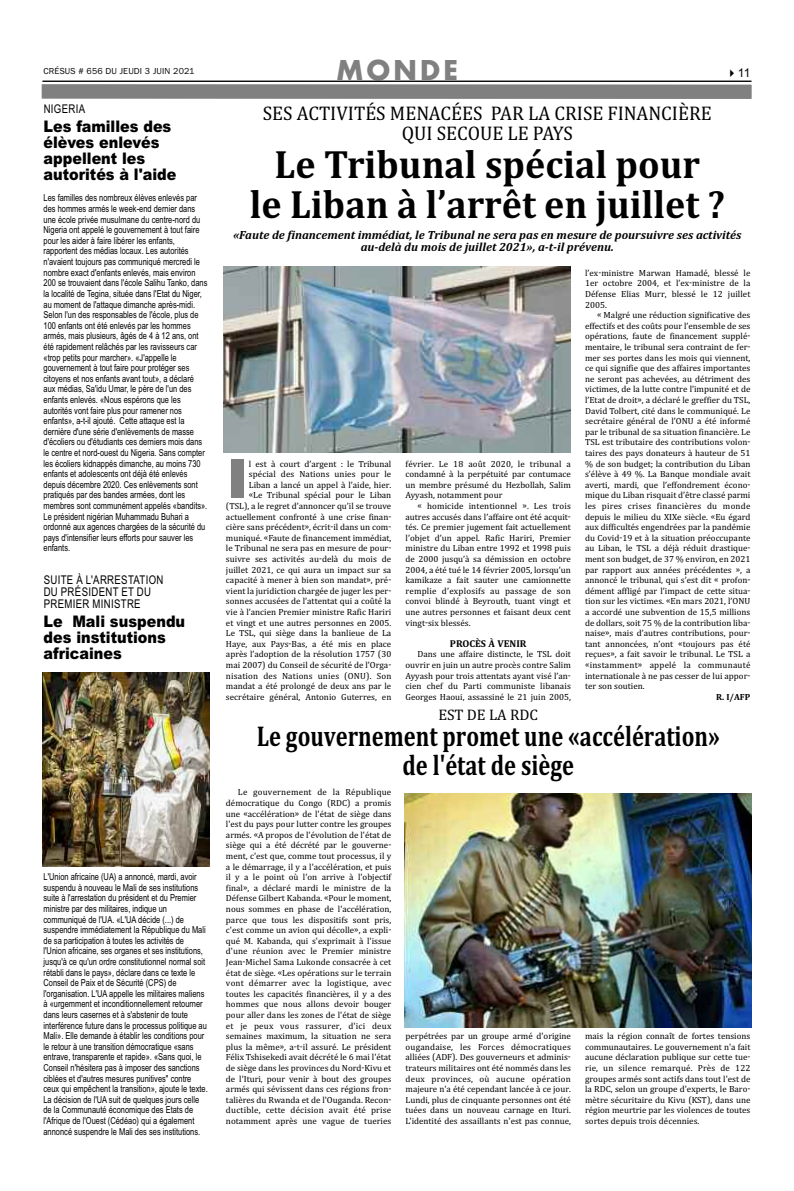
<style>
.page{position:relative;width:794px;height:1191px;background:#fff}
.page>*{position:absolute;margin:0;border:0;box-sizing:border-box;transform-origin:0 0}
.t1{font:900 54.2px "Arial";color:#808080}
.t2{font:700 40px/40px "Cambria";color:#000;text-align:center;scale:.95 1}
.t3{font:700 30px "Aharoni";letter-spacing:.085em;color:#808080}
.t4{font:700 29px/29px "Cambria";color:#000;text-align:center;scale:.78 1}
.t5{font:20px/20px "Cambria";color:#000;text-align:center;scale:.95 1}
.t6{font:900 16px/16px "Arial";color:#000;scale:.9 1}
.t7{font:15.5px "Cambria";color:#000}
.t8{font:italic 700 12px/12px "Cambria";color:#000;text-align:center}
.t9{font:12px/12px "Arial";letter-spacing:.035em;color:#000;scale:.8 1}
.t10{font:12px "Arial";letter-spacing:.035em;color:#000}
.t11{font:700 10px "Cambria";color:#000}
.t12{font:9.6px/10.6px "Arial Narrow";color:#000;scale:.95 1}
.t13{font:9px/10.6px "Cambria";color:#000;text-align:justify}
.t14{font:9px "Franklin Gothic";letter-spacing:.02em;color:#000}
.t15{font:700 9px "Cambria";color:#000}
</style>
<div class="page">
<svg style="left:41px;top:80px;width:711px;height:19px;background:#8c8c8c"></svg>
<img style="left:404px;top:793px;width:347px;height:234px">
<img style="left:223px;top:267px;width:347px;height:185px">
<img style="left:43px;top:673px;width:166px;height:193px">
<p class="t14" style="left:44px;top:65px;width:153px">CRÉSUS # 656 DU JEUDI 3 JUIN 2021</p>
<h3 class="t9" style="left:44px;top:103px;width:53px">NIGERIA</h3>
<h3 class="t6" style="left:44px;top:118px;width:149px">Les familles des élèves enlevés appellent les autorités à l'aide</h3>
<p class="t12" style="left:44px;top:193px;width:174px">Les familles des nombreux élèves enlevés par des hommes armés le week-end dernier dans une école privée musulmane du centre-nord du Nigeria ont appelé le gouvernement à tout faire pour les aider à faire libérer les enfants, rapportent des médias locaux. Les autorités n'avaient toujours pas communiqué mercredi le nombre exact d'enfants enlevés, mais environ 200 se trouvaient dans l'école Salihu Tanko, dans la localité de Tegina, située dans l'Etat du Niger, au moment de l'attaque dimanche après-midi.<br>Selon l'un des responsables de l'école, plus de 100 enfants ont été enlevés par les hommes armés, mais plusieurs, âgés de 4 à 12 ans, ont été rapidement relâchés par les ravisseurs car «trop petits pour marcher». «J'appelle le gouvernement à tout faire pour protéger ses citoyens et nos enfants avant tout», a déclaré aux médias, Sa'idu Umar, le père de l'un des enfants enlevés. «Nous espérons que les autorités vont faire plus pour ramener nos enfants», a-t-il ajouté. Cette attaque est la dernière d'une série d'enlèvements de masse d'écoliers ou d'étudiants ces derniers mois dans le centre et nord-ouest du Nigeria. Sans compter les écoliers kidnappés dimanche, au moins 730 enfants et adolescents ont déjà été enlevés depuis décembre 2020. Ces enlèvements sont pratiqués par des bandes armées, dont les membres sont communément appelés «bandits».<br>Le président nigérian Muhammadu Buhari a ordonné aux agences chargées de la sécurité du pays d'intensifier leurs efforts pour sauver les enfants.</p>
<h3 class="t9" style="left:44px;top:574px;width:151px">SUITE À L'ARRESTATION<br>DU PRÉSIDENT ET DU<br>PREMIER MINISTRE</h3>
<h3 class="t6" style="left:44px;top:613px;width:159px">Le Mali suspendu des institutions africaines</h3>
<p class="t12" style="left:43px;top:871px;width:174px">L'Union africaine (UA) a annoncé, mardi, avoir suspendu à nouveau le Mali de ses institutions suite à l'arrestation du président et du Premier ministre par des militaires, indique un communiqué de l'UA. «L'UA décide (...) de suspendre immédiatement la République du Mali de sa participation à toutes les activités de l'Union africaine, ses organes et ses institutions, jusqu'à ce qu'un ordre constitutionnel normal soit rétabli dans le pays», déclare dans ce texte le Conseil de Paix et de Sécurité (CPS) de l'organisation. L'UA appelle les militaires maliens à «urgemment et inconditionnellement retourner dans leurs casernes et à s'abstenir de toute interférence future dans le processus politique au Mali». Elle demande à établir les conditions pour le retour à une transition démocratique «sans entrave, transparente et rapide». «Sans quoi, le Conseil n'hésitera pas à imposer des sanctions ciblées et d'autres mesures punitives" contre ceux qui empêchent la transition», ajoute le texte.<br>La décision de l'UA suit de quelques jours celle de la Communauté économique des Etats de l'Afrique de l'Ouest (Cédéao) qui a également annoncé suspendre le Mali des ses institutions.</p>
<h3 class="t3" style="left:336px;top:52px;width:123px">MONDE</h3>
<h3 class="t10" style="left:726px;top:66px;width:26px">✔11</h3>
<h3 class="t5" style="left:263px;top:103px;width:474px">ses activités menacées par La crise Financière<br>Qui secoue Le pays</h3>
<h2 class="t2" style="left:250px;top:144px;width:501px">Le Tribunal spécial pour<br>le Liban à l’arrêt en juillet ?</h2>
<h3 class="t8" style="left:233px;top:229px;width:510px">«Faute de financement immédiat, le Tribunal ne sera pas en mesure de poursuivre ses activités au-delà du mois de juillet 2021», a-t-il prévenu.</h3>
<h1 class="t1" style="left:227px;top:448px;width:23px">I</h1>
<p class="t13" style="left:226px;top:458px;width:167px;text-align:right">l est à court d’argent : le tribunal spécial des nations unies pour le Liban a lancé un appel à l’aide, hier.<br>«Le tribunal spécial pour le Liban (tsL), a le regret d’annoncer qu’il se trouve actuellement confronté à une crise finan&shy;cière sans précédent», écrit-il dans un com&shy;muniqué. «Faute de financement immédiat, le tribunal ne sera pas en mesure de pour&shy;suivre ses activités au-delà du mois de juillet 2021, ce qui aura un impact sur sa capacité à mener à bien son mandat», pré&shy;vient la juridiction chargée de juger les per&shy;sonnes accusées de l’attentat qui a coûté la vie à l’ancien premier ministre rafic Hariri et vingt et une autres personnes en 2005.<br>Le tsL, qui siège dans la banlieue de La Haye, aux pays-bas, a été mis en place après l’adoption de la résolution 1757 (30 mai 2007) du conseil de sécurité de l’orga&shy;nisation des nations unies (onu). son mandat a été prolongé de deux ans par le secrétaire général, antonio guterres, en</p>
<p class="t13" style="left:405px;top:458px;width:167px">février. Le 18 août 2020, le tribunal a condamné à la perpétuité par contumace un membre présumé du Hezbollah, salim ayyash, notamment pour</p>
<p class="t13" style="left:405px;top:500px;width:167px;text-indent:12px">« homicide intentionnel ». Les trois autres accusés dans l’affaire ont été acquit&shy;tés. ce premier jugement fait actuellement l’objet d’un appel. rafic Hariri, premier ministre du Liban entre 1992 et 1998 puis de 2000 jusqu’à sa démission en octobre 2004, a été tué le 14 février 2005, lorsqu’un kamikaze a fait sauter une camionnette remplie d’explosifs au passage de son convoi blindé à beyrouth, tuant vingt et une autres personnes et faisant deux cent vingt-six blessés.</p>
<p class="t11" style="left:450px;top:637px;width:78px">PROCÈS à VENIR</p>
<p class="t13" style="left:405px;top:649px;width:167px;text-indent:12px">dans une affaire distincte, le tsL doit ouvrir en juin un autre procès contre salim ayyash pour trois attentats ayant visé l’an&shy;cien chef du parti communiste libanais georges Haoui, assassiné le 21 juin 2005,</p>
<p class="t13" style="left:585px;top:267px;width:167px">l’ex-ministre marwan Hamadé, blessé le 1er octobre 2004, et l’ex-ministre de la défense elias murr, blessé le 12 juillet 2005.</p>
<p class="t13" style="left:585px;top:310px;width:167px;text-indent:12px">« malgré une réduction significative des effectifs et des coûts pour l’ensemble de ses opérations, faute de financement supplé&shy;mentaire, le tribunal sera contraint de fer&shy;mer ses portes dans les mois qui viennent, ce qui signifie que des affaires importantes ne seront pas achevées, au détriment des victimes, de la lutte contre l’impunité et de l’etat de droit», a déclaré le greffier du tsL, david tolbert, cité dans le communiqué. Le secrétaire général de l’onu a été informé par le tribunal de sa situation financière. Le tsL est tributaire des contributions volon&shy;taires des pays donateurs à hauteur de 51 % de son budget; la contribution du Liban s’élève à 49 %. La banque mondiale avait averti, mardi, que l’effondrement écono&shy;mique du Liban risquait d’être classé parmi les pires crises financières du monde depuis le milieu du xixe siècle. «eu égard aux difficultés engendrées par la pandémie du covid-19 et à la situation préoccupante au Liban, le tsL a déjà réduit drastique&shy;ment son budget, de 37 % environ, en 2021 par rapport aux années précédentes », a annoncé le tribunal, qui s’est dit « profon&shy;dément affligé par l’impact de cette situa&shy;tion sur les victimes. «en mars 2021, l’onu a accordé une subvention de 15,5 millions de dollars, soit 75 % de la contribution liba&shy;naise», mais d’autres contributions, pour&shy;tant annoncées, n’ont «toujours pas été reçues», a fait savoir le tribunal. Le tsL a «instamment» appelé la communauté internationale à ne pas cesser de lui appor&shy;ter son soutien.</p>
<p class="t15" style="left:716px;top:691px;width:36px">R. I/AFP</p>
<h3 class="t7" style="left:438px;top:706px;width:101px">est de La rdc</h3>
<h3 class="t4" style="left:257px;top:721px;width:595px">Le gouvernement promet une «accélération» de l'état de siège</h3>
<p class="t13" style="left:226px;top:787px;width:167px;text-indent:12px">Le gouvernement de la république démocratique du congo (rdc) a promis une «accélération» de l'état de siège dans l'est du pays pour lutter contre les groupes armés. «a propos de l'évolution de l'état de siège qui a été décrété par le gouverne&shy;ment, c'est que, comme tout processus, il y a le démarrage, il y a l'accélération, et puis il y a le point où l'on arrive à l'objectif final», a déclaré mardi le ministre de la défense gilbert Kabanda. «pour le moment, nous sommes en phase de l'accélération, parce que tous les dispositifs sont pris, c'est comme un avion qui décolle», a expli&shy;qué m. Kabanda, qui s'exprimait à l'issue d'une réunion avec le premier ministre jean-michel sama Lukonde consacrée à cet état de siège. «Les opérations sur le terrain vont démarrer avec la logistique, avec toutes les capacités financières, il y a des hommes que nous allons devoir bouger pour aller dans les zones de l'état de siège et je peux vous rassurer, d'ici deux semaines maximum, la situation ne sera plus la même», a-t-il assuré. Le président Félix tshisekedi avait décrété le 6 mai l'état de siège dans les provinces du nord-Kivu et de l'ituri, pour venir à bout des groupes armés qui sévissent dans ces régions fron&shy;talières du rwanda et de l'ouganda. recon&shy;ductible, cette décision avait été prise notamment après une vague de tueries</p>
<p class="t13" style="left:405px;top:1030px;width:167px">perpétrées par un groupe armé d'origine ougandaise, les Forces démocratiques alliées (adF). des gouverneurs et adminis&shy;trateurs militaires ont été nommés dans les deux provinces, où aucune opération majeure n'a été cependant lancée à ce jour.<br>Lundi, plus de cinquante personnes ont été tuées dans un nouveau carnage en ituri.<br>L'identité des assaillants n'est pas connue,</p>
<p class="t13" style="left:585px;top:1030px;width:167px">mais la région connaît de fortes tensions communautaires. Le gouvernement n'a fait aucune déclaration publique sur cette tue&shy;rie, un silence remarqué. près de 122 groupes armés sont actifs dans tout l'est de la rdc, selon un groupe d'experts, le baro&shy;mètre sécuritaire du Kivu (Kst), dans une région meurtrie par les violences de toutes sortes depuis trois décennies.</p>
</div>
